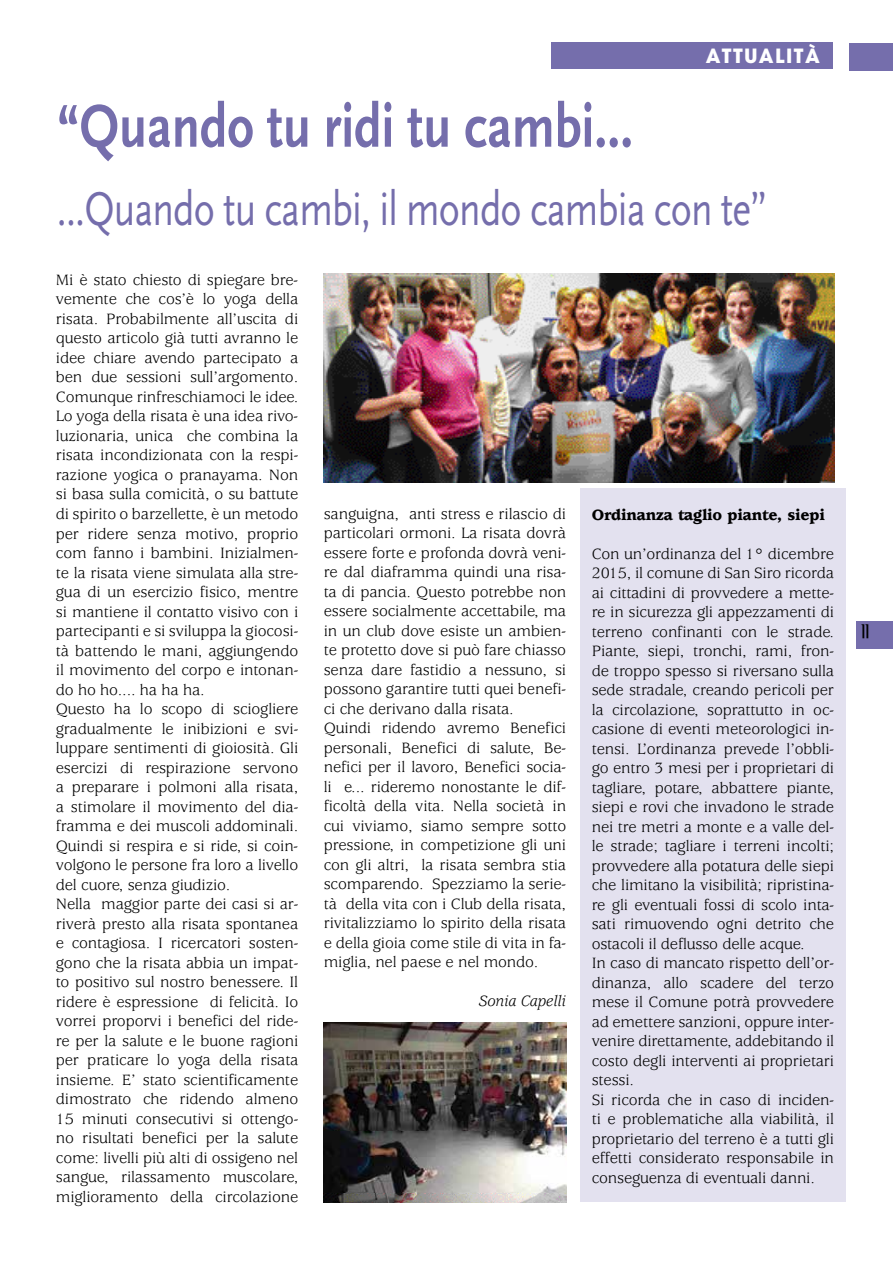
<style>
.page{position:relative;width:893px;height:1263px;background:#fff}
.page>*{position:absolute;margin:0;border:0;box-sizing:border-box;transform-origin:0 0}
.t1{font:700 63px "AD Scala Sans";color:#756eac;scale:.82 1}
.t2{font:49.5px "AD Scala Sans Romein";letter-spacing:-.02em;color:#756eac;scale:.8 1}
.t3{font:700 19.5px "Avant Garde";letter-spacing:.08em;color:#fff}
.t4{font:700 19.5px "Goodfish";color:#000}
.t5{font:16.5px/19.5px "Usherwood";letter-spacing:-.01em;color:#000}
.t6{font:900 16.5px "Usherwood";letter-spacing:-.01em;color:#000}
.t7{font:italic 16.5px "Usherwood";letter-spacing:-.01em;color:#000}
</style>
<div class="page">
<div style="left:857px;top:621px;width:36px;height:28px;background:#756eac"></div>
<div style="left:552px;top:43px;width:281px;height:26px;background:#756eac"></div>
<div style="left:849px;top:43px;width:44px;height:28px;background:#756eac"></div>
<img style="left:324px;top:273px;width:510px;height:210px">
<img style="left:324px;top:1022px;width:242px;height:181px">
<div style="left:580px;top:488px;width:266px;height:714px;background:#e3e1ef"></div>
<p class="t3" style="left:706px;top:43px;width:116px">ATTUALITÀ</p>
<h1 class="t1" style="left:57px;top:92px;width:704px">“Quando tu ridi tu cambi...</h1>
<h2 class="t2" style="left:57px;top:182px;width:890px">...Quando tu cambi, il mondo cambia con te”</h2>
<p class="t5" style="left:56px;top:271px;width:244px">Mi è stato chiesto di spiegare bre&shy;vemente che cos’è lo yoga della risata. Probabilmente all’uscita di questo articolo già tutti avranno le idee chiare avendo partecipato a ben due sessioni sull’argomento.<br>Comunque rinfreschiamoci le idee.<br>Lo yoga della risata è una idea rivo&shy;luzionaria, unica che combina la risata incondizionata con la respi&shy;razione yogica o pranayama. Non si basa sulla comicità, o su battute di spirito o barzellette, è un metodo per ridere senza motivo, proprio com fanno i bambini. Inizialmen&shy;te la risata viene simulata alla stre&shy;gua di un esercizio fisico, mentre si mantiene il contatto visivo con i partecipanti e si sviluppa la giocosi&shy;tà battendo le mani, aggiungendo il movimento del corpo e intonan&shy;do ho ho.... ha ha ha.<br>Questo ha lo scopo di sciogliere gradualmente le inibizioni e svi&shy;luppare sentimenti di gioiosità. Gli esercizi di respirazione servono a preparare i polmoni alla risata, a stimolare il movimento del dia&shy;framma e dei muscoli addominali.<br>Quindi si respira e si ride, si coin&shy;volgono le persone fra loro a livello del cuore, senza giudizio.<br>Nella maggior parte dei casi si ar&shy;riverà presto alla risata spontanea e contagiosa. I ricercatori sosten&shy;gono che la risata abbia un impat&shy;to positivo sul nostro benessere. Il ridere è espressione di felicità. Io vorrei proporvi i benefici del ride&shy;re per la salute e le buone ragioni per praticare lo yoga della risata insieme. E’ stato scientificamente dimostrato che ridendo almeno 15 minuti consecutivi si ottengo&shy;no risultati benefici per la salute come: livelli più alti di ossigeno nel sangue, rilassamento muscolare, miglioramento della circolazione</p>
<p class="t5" style="left:324px;top:504px;width:244px">sanguigna, anti stress e rilascio di particolari ormoni. La risata dovrà essere forte e profonda dovrà veni&shy;re dal diaframma quindi una risa&shy;ta di pancia. Questo potrebbe non essere socialmente accettabile, ma in un club dove esiste un ambien&shy;te protetto dove si può fare chiasso senza dare fastidio a nessuno, si possono garantire tutti quei benefi&shy;ci che derivano dalla risata.<br>Quindi ridendo avremo Benefici personali, Benefici di salute, Be&shy;nefici per il lavoro, Benefici socia&shy;li e... rideremo nonostante le dif&shy;ficoltà della vita. Nella società in cui viviamo, siamo sempre sotto pressione, in competizione gli uni con gli altri, la risata sembra stia scomparendo. Spezziamo la serie&shy;tà della vita con i Club della risata, rivitalizziamo lo spirito della risata e della gioia come stile di vita in fa&shy;miglia, nel paese e nel mondo.</p>
<p class="t7" style="left:479px;top:992px;width:89px">Sonia Capelli</p>
<p class="t6" style="left:592px;top:505px;width:235px">Ordinanza taglio piante, siepi</p>
<p class="t5" style="left:592px;top:544px;width:244px">Con un’ordinanza del 1° dicembre 2015, il comune di San Siro ricorda ai cittadini di provvedere a mette&shy;re in sicurezza gli appezzamenti di terreno confinanti con le strade.<br>Piante, siepi, tronchi, rami, fron&shy;de troppo spesso si riversano sulla sede stradale, creando pericoli per la circolazione, soprattutto in oc&shy;casione di eventi meteorologici in&shy;tensi. L’ordinanza prevede l’obbli&shy;go entro 3 mesi per i proprietari di tagliare, potare, abbattere piante, siepi e rovi che invadono le strade nei tre metri a monte e a valle del&shy;le strade; tagliare i terreni incolti; provvedere alla potatura delle siepi che limitano la visibilità; ripristina&shy;re gli eventuali fossi di scolo inta&shy;sati rimuovendo ogni detrito che ostacoli il deflusso delle acque.<br>In caso di mancato rispetto dell’or&shy;dinanza, allo scadere del terzo mese il Comune potrà provvedere ad emettere sanzioni, oppure inter&shy;venire direttamente, addebitando il costo degli interventi ai proprietari stessi.<br>Si ricorda che in caso di inciden&shy;ti e problematiche alla viabilità, il proprietario del terreno è a tutti gli effetti considerato responsabile in conseguenza di eventuali danni.</p>
<p class="t4" style="left:861px;top:619px;width:10px">11</p>
</div>
